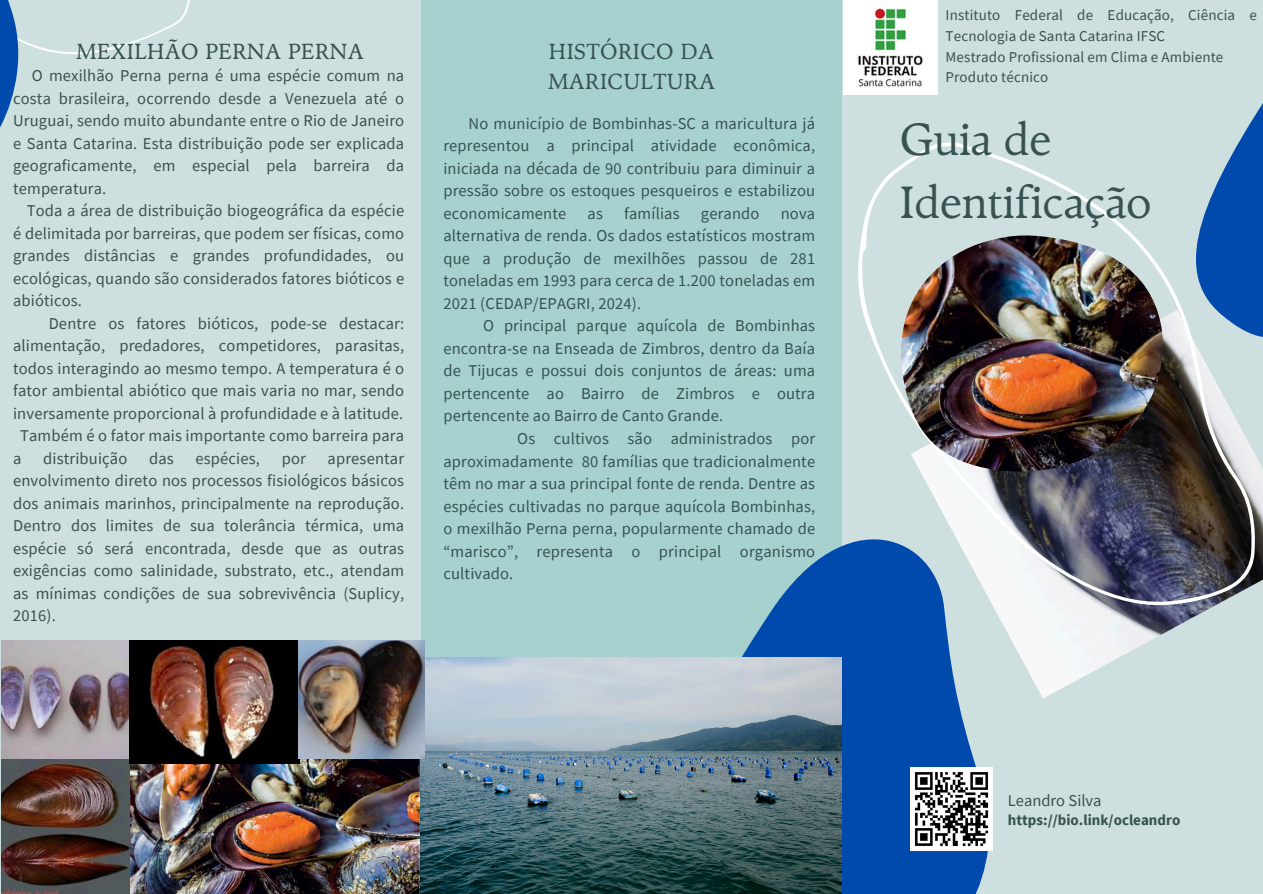
<style>
.page{position:relative;width:1263px;height:894px;background:#fff}
.page>*{position:absolute;margin:0;border:0;box-sizing:border-box;transform-origin:0 0}
.t1{font:45px/63px "TY Serif";color:#375251}
.t2{font:21.75px/30.3px "TY Serif";letter-spacing:.02em;color:#375251}
.t3{font:16.5px/22.5px "Source Sans Pro";letter-spacing:.01em;color:#375251;text-align:justify}
.t4{font:15px/20.7px "Source Sans Pro";letter-spacing:.01em;color:#375251}
.t5{font:700 15px "Source Sans Pro";color:#375251}
</style>
<div class="page">
<div style="left:0;top:0;width:1263px;height:893px;background:#cddfde"></div>
<svg style="left:858px;top:142px;width:405px;height:500px"></svg>
<img style="left:901px;top:235px;width:238px;height:236px">
<div style="left:421px;top:0;width:421px;height:893px;background:#a7d1cf"></div>
<img style="left:2px;top:758px;width:419px;height:135px">
<img style="left:2px;top:640px;width:127px;height:118px">
<img style="left:129px;top:640px;width:170px;height:122px">
<svg style="left:742px;top:479px;width:396px;height:414px"></svg>
<img style="left:421px;top:657px;width:421px;height:236px">
<svg style="left:0;top:0;width:190px;height:128px"></svg>
<svg style="left:1139px;top:103px;width:124px;height:374px"></svg>
<img style="left:911px;top:767px;width:82px;height:82px">
<img style="left:843px;top:0;width:95px;height:94px">
<img style="left:298px;top:640px;width:126px;height:118px">
<p class="t2" style="left:76px;top:36px;width:289px">MEXILHÃO PERNA PERNA</p>
<p class="t3" style="left:13px;top:64px;width:393px;text-indent:19px">O mexilhão Perna perna é uma espécie comum na costa brasileira, ocorrendo desde a Venezuela até o Uruguai, sendo muito abundante entre o Rio de Janeiro e Santa Catarina. Esta distribuição pode ser explicada geograficamente, em especial pela barreira da temperatura.</p>
<p class="t3" style="left:13px;top:199px;width:393px;text-indent:14px">Toda a área de distribuição biogeográfica da espécie é delimitada por barreiras, que podem ser físicas, como grandes distâncias e grandes profundidades, ou ecológicas, quando são considerados fatores bióticos e abióticos.</p>
<p class="t3" style="left:13px;top:311px;width:393px;text-indent:36px">Dentre os fatores bióticos, pode-se destacar: alimentação, predadores, competidores, parasitas, todos interagindo ao mesmo tempo. A temperatura é o fator ambiental abiótico que mais varia no mar, sendo inversamente proporcional à profundidade e à latitude.</p>
<p class="t3" style="left:13px;top:424px;width:393px;text-indent:7px">Também é o fator mais importante como barreira para a</p>
<p class="t3" style="left:43px;top:446px;width:86px">distribuição</p>
<p class="t3" style="left:149px;top:446px;width:26px">das</p>
<p class="t3" style="left:195px;top:446px;width:66px">espécies,</p>
<p class="t3" style="left:282px;top:446px;width:26px">por</p>
<p class="t3" style="left:13px;top:446px;width:393px;text-indent:314px">apresentar envolvimento direto nos processos fisiológicos básicos dos animais marinhos, principalmente na reprodução.<br>Dentro dos limites de sua tolerância térmica, uma espécie só será encontrada, desde que as outras exigências como salinidade, substrato, etc., atendam as mínimas condições de sua sobrevivência (Suplicy, 2016).</p>
<p class="t2" style="left:548px;top:36px;width:168px">HISTÓRICO DA<br>MARICULTURA</p>
<h1 class="t3" style="left:443px;top:112px;width:373px;text-indent:25px">No município de Bombinhas-SC a maricultura já representou a principal atividade econômica, iniciada na década de 90 contribuiu para diminuir a pressão sobre os estoques pesqueiros e estabilizou economicamente</h1>
<h1 class="t3" style="left:588px;top:202px;width:17px">as</h1>
<h1 class="t3" style="left:624px;top:202px;width:57px">famílias</h1>
<h1 class="t3" style="left:701px;top:202px;width:60px">gerando</h1>
<h1 class="t3" style="left:443px;top:202px;width:373px;text-indent:337px">nova alternativa de renda. Os dados estatísticos mostram que a produção de mexilhões passou de 281 toneladas em 1993 para cerca de 1.200 toneladas em 2021 (CEDAP/EPAGRI, 2024).</h1>
<p class="t3" style="left:443px;top:314px;width:373px;text-indent:40px">O principal parque aquícola de Bombinhas encontra-se na Enseada de Zimbros, dentro da Baía de Tijucas e possui dois conjuntos de áreas: uma pertencente ao Bairro de Zimbros e outra pertencente ao Bairro de Canto Grande.</p>
<p class="t3" style="left:443px;top:427px;width:373px;text-indent:74px">Os cultivos são administrados por aproximadamente 80 famílias que tradicionalmente têm no mar a sua principal fonte de renda. Dentre as espécies cultivadas no parque aquícola Bombinhas, o mexilhão Perna perna, popularmente chamado de “marisco”, representa o principal organismo cultivado.</p>
<p class="t4" style="left:946px;top:4px;width:313px">Instituto Federal de Educação, Ciência e<br>Tecnologia de Santa Catarina IFSC</p>
<p class="t4" style="left:946px;top:46px;width:279px">Mestrado Profissional em Clima e Ambiente</p>
<p class="t4" style="left:946px;top:67px;width:104px">Produto técnico</p>
<p class="t1" style="left:900px;top:107px;width:253px">Guia de<br>Identificação</p>
<p class="t3" style="left:1008px;top:788px;width:95px">Leandro Silva</p>
<p class="t5" style="left:1008px;top:809px;width:174px">https://bio.link/ocleandro</p>
</div>
